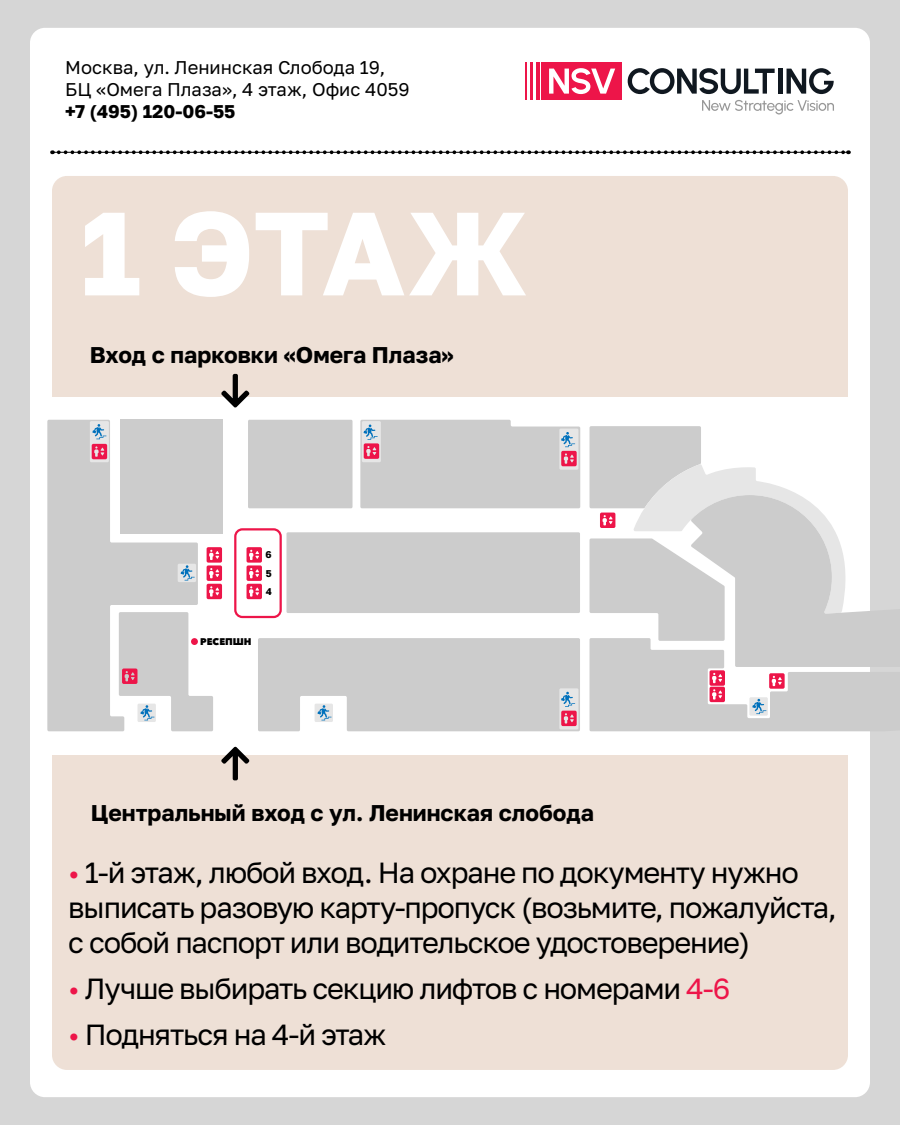
<style>
.page{position:relative;width:900px;height:1125px;background:#d6d6d6}
.page>*{position:absolute;margin:0;border:0;box-sizing:border-box;transform-origin:0 0}
.t1{font:700 118.05px "Golos Text";color:#fff}
.t2{font:29.1px/35px "Golos Text";letter-spacing:-.04em;color:#000}
.t3{font:700 22.73px "Golos Text";color:#000}
.t4{font:18.38px/22.1px "Golos Text";color:#000}
.t5{font:700 18.38px "Golos Text";color:#000}
.t6{font:700 9.75px/19.2px "Golos Text";color:#000}
.t7{font:800 9.6px "Avenir Next Cyr";color:#000}
.s1{color:#ed1549}
</style>
<div class="page">
<div style="left:30px;top:28px;width:840px;height:1069px;background:#fff;border-radius:15px"></div>
<hr style="left:536px;top:62px;width:4px;height:38px;background:#ed1549">
<hr style="left:531px;top:62px;width:2px;height:38px;background:#ed1549">
<hr style="left:526px;top:62px;width:1px;height:38px;background:#ed1549">
<div style="left:541px;top:62px;width:81px;height:38px;background:#ed1549"></div>
<svg style="left:702px;top:100px;width:132px;height:15px"></svg>
<svg style="left:628px;top:68px;width:147px;height:26px"></svg>
<hr style="left:778px;top:69px;width:4px;height:25px;background:#101820">
<svg style="left:787px;top:68px;width:47px;height:26px"></svg>
<svg style="left:549px;top:68px;width:66px;height:26px"></svg>
<svg style="left:59px;top:150px;width:790px;height:4px"></svg>
<div style="left:52px;top:176px;width:796px;height:894px;background:#eee0d6;border-radius:15px"></div>
<div style="left:35px;top:397px;width:829px;height:358px;background:#fff"></div>
<div style="left:120px;top:420px;width:103px;height:114px;background:#ccc"></div>
<div style="left:248px;top:420px;width:105px;height:88px;background:#ccc;border-radius:2px"></div>
<svg style="left:47px;top:420px;width:151px;height:311px;fill:#ccc"></svg>
<svg style="left:90px;top:421px;width:19px;height:41px"></svg>
<div style="left:286px;top:532px;width:294px;height:81px;background:#ccc;border-radius:2px"></div>
<div style="left:234px;top:528px;width:48px;height:90px;border:2px solid #ed1549;border-radius:7px"></div>
<div style="left:178px;top:564px;width:18px;height:18px;background:#e6e6e6;border-radius:2px"></div>
<svg style="left:181px;top:565px;width:14px;height:16px"></svg>
<svg style="left:92px;top:424px;width:15px;height:35px"></svg>
<svg style="left:360px;top:420px;width:220px;height:88px;background:#cecacc"></svg>
<svg style="left:258px;top:638px;width:322px;height:93px;background:#cecdce"></svg>
<svg style="left:207px;top:547px;width:15px;height:52px"></svg>
<svg style="left:119px;top:612px;width:94px;height:119px"></svg>
<div style="left:191px;top:638px;width:7px;height:7px;background:#ed1549;border-radius:50%"></div>
<svg style="left:590px;top:426px;width:280px;height:305px"></svg>
<svg style="left:247px;top:547px;width:15px;height:52px"></svg>
<svg style="left:221px;top:374px;width:29px;height:34px"></svg>
<svg style="left:221px;top:747px;width:29px;height:33px"></svg>
<p class="t4" style="left:65px;top:56px;width:346px">Москва, ул. Ленинская Слобода 19,<br>БЦ «Омега Плаза», 4 этаж, Офис 4059</p>
<p class="t5" style="left:65px;top:100px;width:172px">+7 (495) 120-06-55</p>
<h1 class="t1" style="left:80px;top:182px;width:449px">1 ЭТАЖ</h1>
<p class="t3" style="left:90px;top:341px;width:365px">Вход с парковки «Омега Плаза»</p>
<p class="t6" style="left:266px;top:545px;width:8px">6<br>5</p>
<p class="t6" style="left:266px;top:581px;width:8px">4</p>
<p class="t7" style="left:200px;top:636px;width:53px">РЕСЕПШН</p>
<p class="t3" style="left:91px;top:799px;width:505px">Центральный вход c ул. Ленинская слобода</p>
<p class="t2" style="left:68px;top:855px;width:770px"><span class="s1">•</span> 1-й этаж, любой вход. На охране по документу нужно выписать разовую карту-пропуск (возьмите, пожалуйста, с собой паспорт или водительское удостоверение)</p>
<p class="t2" style="left:68px;top:971px;width:664px"><span class="s1">•</span> Лучше выбирать секцию лифтов с номерами <span class="s1">4-6</span></p>
<p class="t2" style="left:68px;top:1017px;width:320px"><span class="s1">•</span> Подняться на 4-й этаж</p>
</div>
